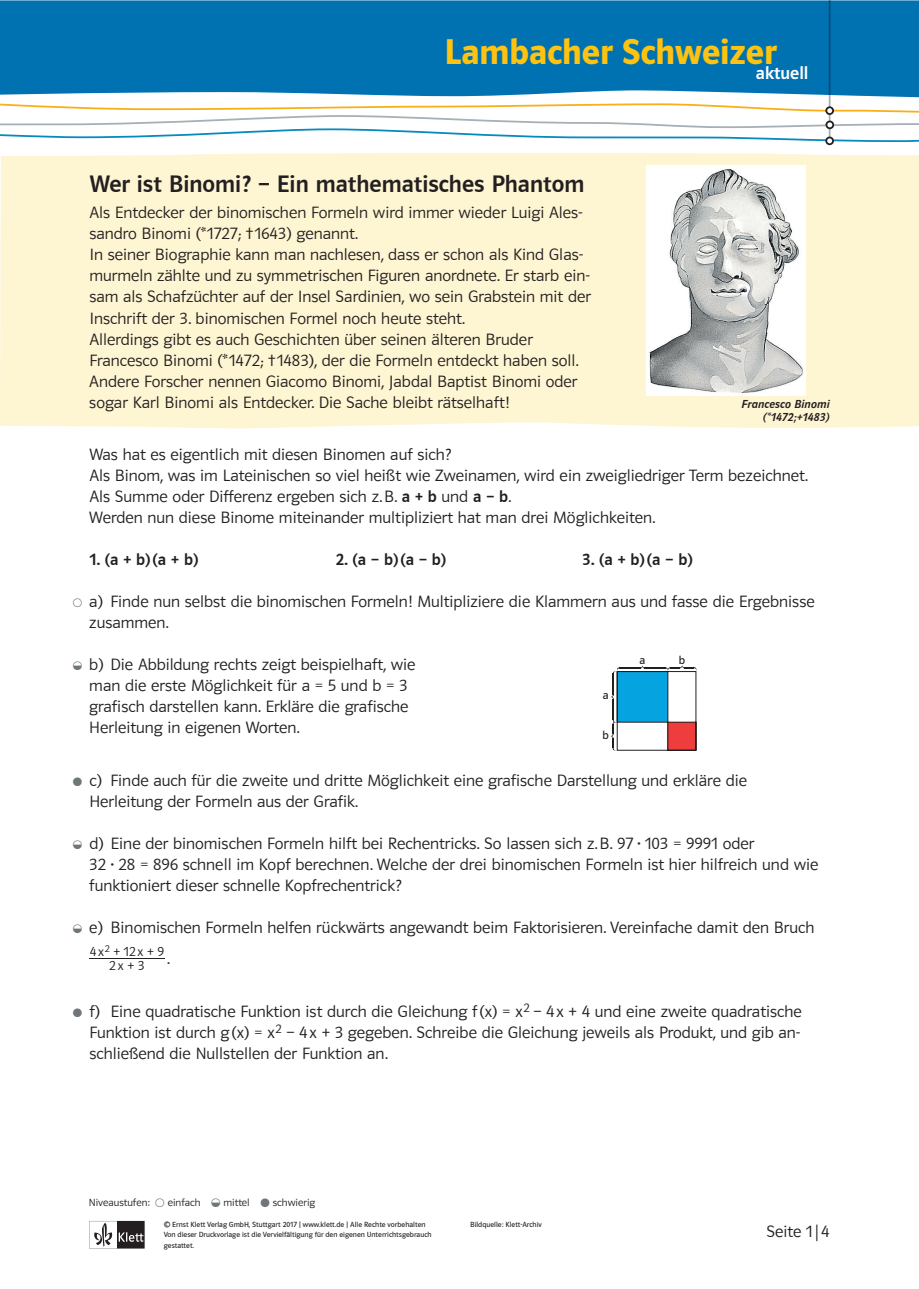
<style>
.page{position:relative;width:919px;height:1289px;background:#fff}
.page>*{position:absolute;margin:0;border:0;box-sizing:border-box;transform-origin:0 0}
.t1{font:36px "Polo ST11 K Hfett";color:#fec210}
.t2{font:24px "Polo MA11 K Krftg";color:#231f20}
.t3{font:16.5px/21px "Polo MA11 K Leicht";color:#231f20}
.t4{font:16.5px "Polo MA11 K Krftg";color:#231f20}
.t5{font:13.2px "Polo MA11 K Leicht";color:#231f20}
.t6{font:13.2px "Polo MA11 K Buch";color:#231f20;scale:4.72 1}
.t7{font:italic 11.7px/13.5px "Polo MA11 K Krftg";letter-spacing:.01em;color:#231f20;text-align:right}
.t8{font:11.7px "Polo MA11 K Buch";color:#231f20}
.t9{font:10.5px "Polo MA11 K Leicht";color:#231f20}
.t10{font:7.5px/10.5px "Polo MA11 K Buch";color:#231f20}
.s1{font-family:"Polo MA11 K Krftg"}
.s2{font-family:"Minion Pro"}
</style>
<div class="page">
<div style="left:0;top:0;width:918px;height:90px;background:#0072b2"></div>
<svg style="left:0;top:90px;width:918px;height:56px"></svg>
<div style="left:0;top:153px;width:918px;height:276px;background:#fef5d2"></div>
<svg style="left:0;top:102px;width:918px;height:40px"></svg>
<hr style="left:828px;top:0;width:2px;height:139px;background:#a6b0b6">
<div style="left:826px;top:107px;width:7px;height:7px;background:#fff;border-radius:50%"></div>
<div style="left:825px;top:106px;width:8px;height:9px;border:2px solid #231f20;border-radius:50%"></div>
<div style="left:826px;top:121px;width:7px;height:7px;background:#fff;border-radius:50%"></div>
<div style="left:825px;top:121px;width:9px;height:8px;border:2px solid #231f20;border-radius:50%"></div>
<div style="left:826px;top:137px;width:7px;height:7px;background:#fff;border-radius:50%"></div>
<div style="left:825px;top:136px;width:8px;height:9px;border:2px solid #231f20;border-radius:50%"></div>
<svg style="left:89px;top:1220px;width:56px;height:28px"></svg>
<svg style="left:611px;top:665px;width:85px;height:85px"></svg>
<img style="left:646px;top:165px;width:159px;height:230px">
<h1 class="t1" style="left:444px;top:31px;width:365px">Lambacher Schweizer<sub>aktuell</sub></h1>
<h2 class="t2" style="left:89px;top:171px;width:496px">Wer ist Binomi? – Ein mathematisches Phantom</h2>
<p class="t3" style="left:89px;top:202px;width:503px">Als Entdecker der binomischen Formeln wird immer wieder Luigi Ales&shy;sandro Binomi (*1727; †1643) genannt.<br>In seiner Biographie kann man nachlesen, dass er schon als Kind Glas&shy;murmeln zählte und zu symmetrischen Figuren anordnete. Er starb ein&shy;sam als Schafzüchter auf der Insel Sardinien, wo sein Grabstein mit der Inschrift der 3. binomischen Formel noch heute steht.<br>Allerdings gibt es auch Geschichten über seinen älteren Bruder Francesco Binomi (*1472; †1483), der die Formeln entdeckt haben soll.<br>Andere Forscher nennen Giacomo Binomi, Jabdal Baptist Binomi oder sogar Karl Binomi als Entdecker. Die Sache bleibt rätselhaft!</p>
<p class="t7" style="left:741px;top:397px;width:89px">Francesco Binomi (*1472;+1483)</p>
<p class="t3" style="left:89px;top:444px;width:720px">Was hat es eigentlich mit diesen Binomen auf sich?<br>Als Binom, was im Lateinischen so viel heißt wie Zweinamen, wird ein zweigliedriger Term bezeichnet.<br>Als Summe oder Differenz ergeben sich z.B. <span class="s1">a + b</span> und <span class="s1">a – b</span>.<br>Werden nun diese Binome miteinander multipliziert hat man drei Möglichkeiten.</p>
<p class="t4" style="left:89px;top:550px;width:110px">1. (a + b)(a + b)</p>
<p class="t4" style="left:336px;top:550px;width:112px">2. (a – b)(a – b)</p>
<p class="t4" style="left:582px;top:550px;width:112px">3. (a + b)(a – b)</p>
<p class="t3" style="left:89px;top:591px;width:726px">a) Finde nun selbst die binomischen Formeln! Multipliziere die Klammern aus und fasse die Ergebnisse zusammen.</p>
<p class="t3" style="left:89px;top:654px;width:327px">b) Die Abbildung rechts zeigt beispielhaft, wie man die erste Möglichkeit für a = 5 und b = 3 grafisch darstellen kann. Erkläre die grafische Herleitung in eigenen Worten.</p>
<p class="t8" style="left:639px;top:654px;width:7px">a</p>
<p class="t8" style="left:679px;top:654px;width:8px">b</p>
<p class="t8" style="left:602px;top:689px;width:7px">a</p>
<p class="t8" style="left:602px;top:728px;width:8px">b</p>
<p class="t3" style="left:89px;top:769px;width:659px">c) Finde auch für die zweite und dritte Möglichkeit eine grafische Darstellung und erkläre die<br>Herleitung der Formeln aus der Grafik.</p>
<p class="t3" style="left:89px;top:832px;width:730px">d) Eine der binomischen Formeln hilft bei Rechentricks. So lassen sich z.B. 97·103 = 9991 oder<br>32·28 = 896 schnell im Kopf berechnen. Welche der drei binomischen Formeln ist hier hilfreich und wie funktioniert dieser schnelle Kopfrechentrick?</p>
<p class="t3" style="left:89px;top:916px;width:726px">e) Binomischen Formeln helfen rückwärts angewandt beim Faktorisieren. Vereinfache damit den Bruch</p>
<p class="t5" style="left:90px;top:944px;width:76px">4 x<sup>2</sup> +12x+9</p>
<p class="t6" style="left:89px;top:945px;width:18px">__</p>
<p class="t5" style="left:109px;top:958px;width:37px">2x+3</p>
<p class="t3" style="left:167px;top:948px;width:5px">.</p>
<p class="t3" style="left:89px;top:1000px;width:714px;text-align:justify">f) Eine quadratische Funktion ist durch die Gleichung f(x) = x<sup>2</sup> – 4x + 4 und eine zweite quadratische Funktion ist durch g(x) = x<sup>2</sup> – 4x + 3 gegeben. Schreibe die Gleichung jeweils als Produkt, und gib an&shy;schließend die Nullstellen der Funktion an.</p>
<p class="t9" style="left:89px;top:1196px;width:63px">Niveaustufen:</p>
<p class="t9" style="left:168px;top:1196px;width:34px">einfach</p>
<p class="t9" style="left:223px;top:1196px;width:28px">mittel</p>
<p class="t9" style="left:273px;top:1196px;width:44px">schwierig</p>
<p class="t10" style="left:164px;top:1218px;width:269px">© Ernst Klett Verlag GmbH, Stuttgart 2017 | www.klett.de | Alle Rechte vorbehalten<br>Von dieser Druckvorlage ist die Vervielfältigung für den eigenen Unterrichtsgebrauch gestattet.</p>
<p class="t3" style="left:766px;top:1221px;width:65px">Seite 1 <span class="s2">|</span>4</p>
<p class="t10" style="left:470px;top:1219px;width:73px">Bildquelle: Klett-Archiv</p>
</div>
